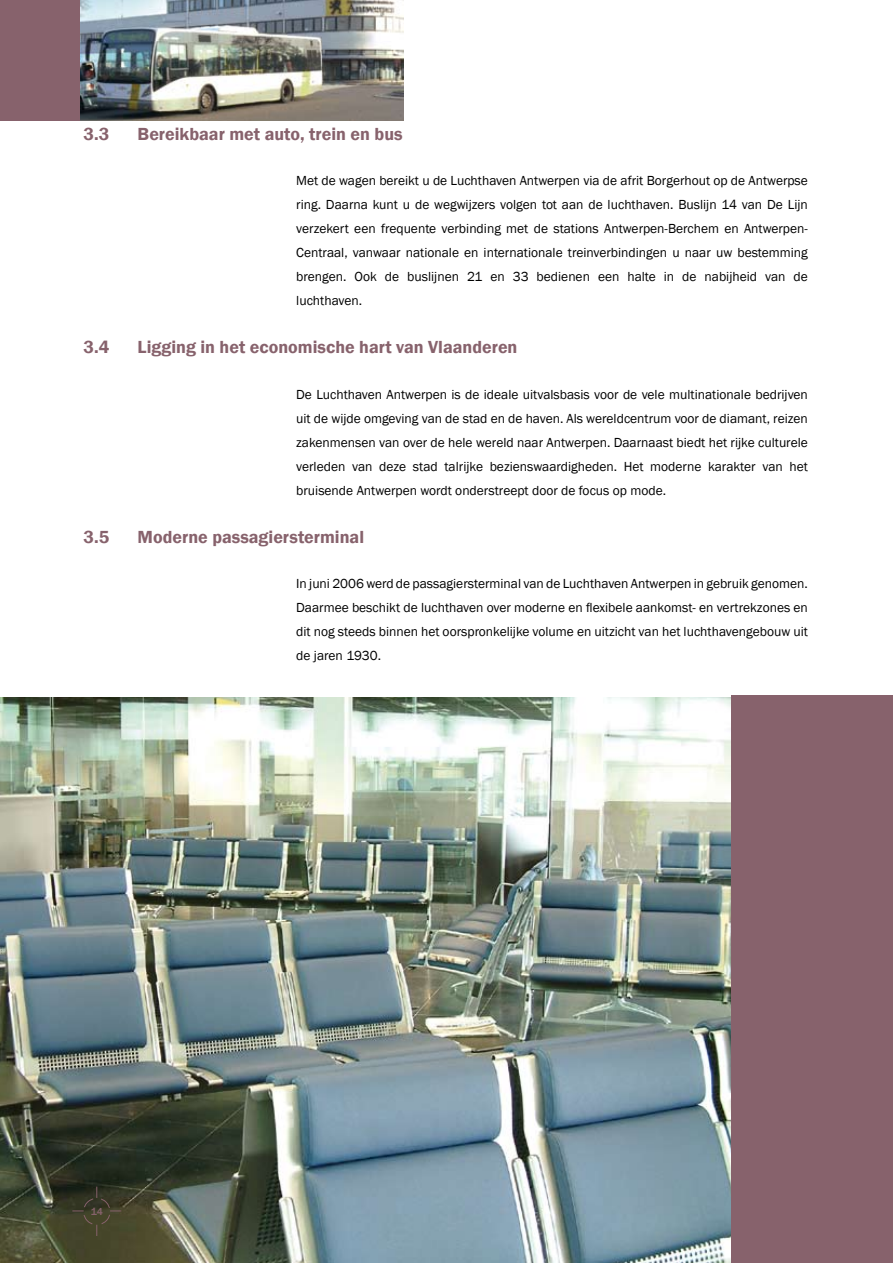
<style>
.page{position:relative;width:893px;height:1263px;background:#fff}
.page>*{position:absolute;margin:0;border:0;box-sizing:border-box;transform-origin:0 0}
.t1{font:600 18px "Franklin Gothic";color:#87626c}
.t2{font:13.5px/24px "Franklin Gothic";color:#000;text-align:justify}
.t3{font:500 10.5px "Franklin Gothic";color:#87626c}
</style>
<div class="page">
<img style="left:0;top:697px;width:731px;height:566px">
<div style="left:731px;top:696px;width:162px;height:567px;background:#87626c"></div>
<svg style="left:72px;top:1187px;width:49px;height:49px;background:#3d3d28"></svg>
<div style="left:0;top:0;width:404px;height:120px;background:#87626c"></div>
<img style="left:81px;top:0;width:323px;height:120px">
<h1 class="t1" style="left:84px;top:123px;width:27px">3.3</h1>
<h1 class="t1" style="left:138px;top:123px;width:267px">Bereikbaar met auto, trein en bus</h1>
<p class="t2" style="left:296px;top:169px;width:513px">Met de wagen bereikt u de Luchthaven Antwerpen via de afrit Borgerhout op de Antwerpse ring. Daarna kunt u de wegwijzers volgen tot aan de luchthaven. Buslijn 14 van De Lijn verzekert een frequente verbinding met de stations Antwerpen-Berchem en Antwerpen-Centraal, vanwaar nationale en internationale treinverbindingen u naar uw bestemming brengen. Ook de buslijnen 21 en 33 bedienen een halte in de nabijheid van de luchthaven.</p>
<h1 class="t1" style="left:84px;top:336px;width:27px">3.4</h1>
<h1 class="t1" style="left:138px;top:336px;width:381px">Ligging in het economische hart van Vlaanderen</h1>
<p class="t2" style="left:296px;top:382px;width:513px">De Luchthaven Antwerpen is de ideale uitvalsbasis voor de vele multinationale bedrijven uit de wijde omgeving van de stad en de haven. Als wereldcentrum voor de diamant, reizen zakenmensen van over de hele wereld naar Antwerpen. Daarnaast biedt het rijke culturele verleden van deze stad talrijke bezienswaardigheden. Het moderne karakter van het bruisende Antwerpen wordt onderstreept door de focus op mode.</p>
<h1 class="t1" style="left:84px;top:526px;width:27px">3.5</h1>
<h1 class="t1" style="left:138px;top:526px;width:228px">Moderne passagiersterminal</h1>
<p class="t2" style="left:296px;top:572px;width:513px">In juni 2006 werd de passagiersterminal van de Luchthaven Antwerpen in gebruik genomen.<br>Daarmee beschikt de luchthaven over moderne en flexibele aankomst- en vertrekzones en dit nog steeds binnen het oorspronkelijke volume en uitzicht van het luchthavengebouw uit de jaren 1930.</p>
<p class="t3" style="left:91px;top:1205px;width:14px">14</p>
</div>
